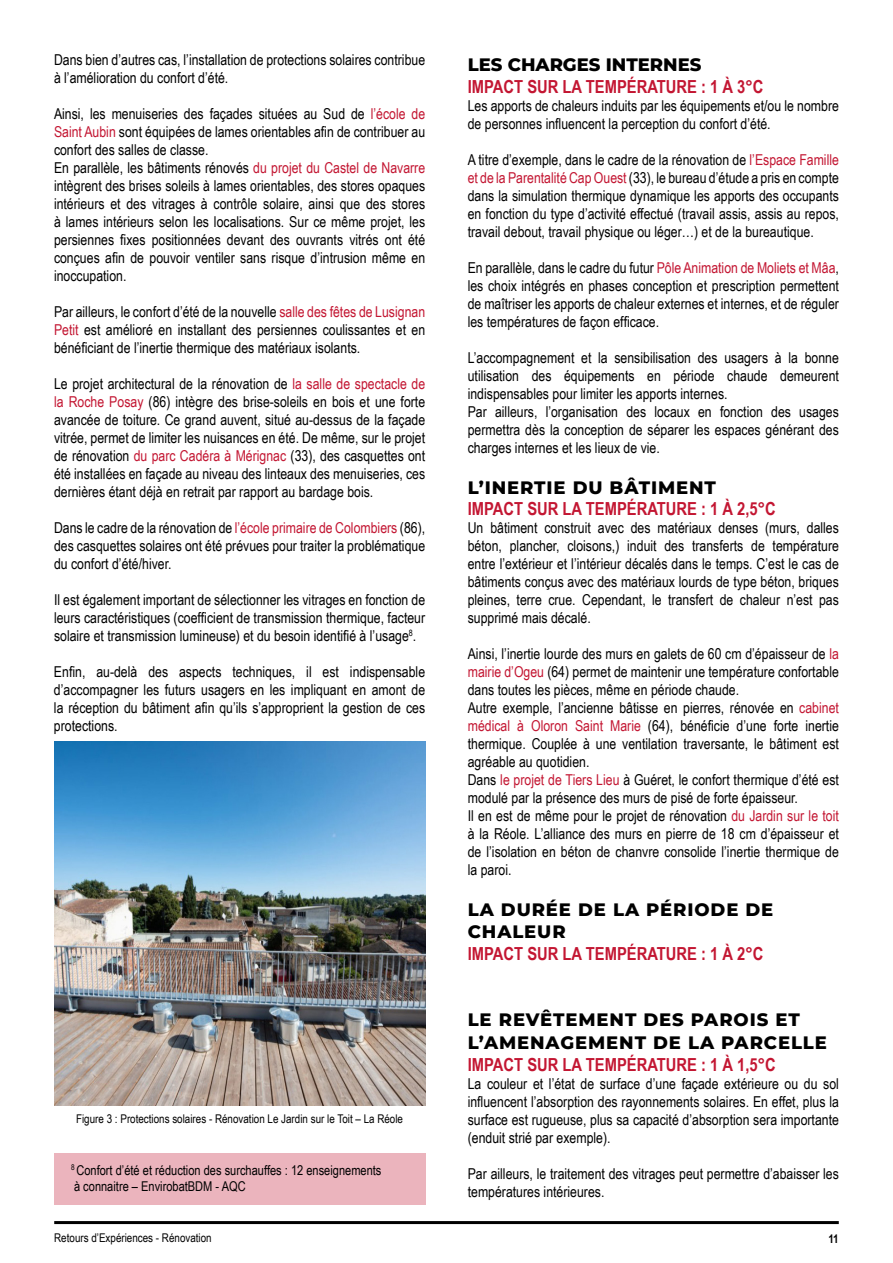
<style>
.page{position:relative;width:893px;height:1263px;background:#fff}
.page>*{position:absolute;margin:0;border:0;box-sizing:border-box;transform-origin:0 0}
.t1{font:700 18px "Arial Narrow";color:#c31632}
.t2{font:100 18px/22.5px "Montserrat";letter-spacing:.05em;color:#000}
.t3{font:100 18px "Montserrat";color:#000}
.t4{font:15px/18px "Arial Narrow";color:#000;text-align:justify}
.t5{font:13.5px/16.2px "Arial Narrow";color:#000}
.t6{font:12px "Arial Narrow";color:#000}
.t7{font:700 12px "Arial Narrow";color:#000}
.s1{color:#c31632}
</style>
<div class="page">
<hr style="left:54px;top:1221px;width:785px;height:3px;background:#000">
<div style="left:54px;top:1154px;width:371px;height:51px;background:#ebb4bd"></div>
<img style="left:54px;top:741px;width:371px;height:365px">
<p class="t4" style="left:54px;top:50px;width:373px">Dans bien d’autres cas, l’installation de protections solaires contribue à l’amélioration du confort d’été.</p>
<p class="t4" style="left:54px;top:104px;width:373px;text-align:left">Ainsi, les menuiseries des façades situées au Sud de <span class="s1">l’école de Saint Aubin</span> sont équipées de lames orientables afin de contribuer au confort des salles de classe.<br>En parallèle, les bâtiments rénovés <span class="s1">du projet du Castel de Navarre </span>intègrent des brises soleils à lames orientables, des stores opaques intérieurs et des vitrages à contrôle solaire, ainsi que des stores à lames intérieurs selon les localisations. Sur ce même projet, les persiennes fixes positionnées devant des ouvrants vitrés ont été conçues afin de pouvoir ventiler sans risque d’intrusion même en inoccupation.</p>
<p class="t4" style="left:54px;top:302px;width:373px">Par ailleurs, le confort d’été de la nouvelle <span class="s1">salle des fêtes de Lusignan Petit</span> est amélioré en installant des persiennes coulissantes et en bénéficiant de l’inertie thermique des matériaux isolants.</p>
<p class="t4" style="left:54px;top:374px;width:373px">Le projet architectural de la rénovation de <span class="s1">la salle de spectacle de la Roche Posay</span> (86) intègre des brise-soleils en bois et une forte avancée de toiture. Ce grand auvent, situé au-dessus de la façade vitrée, permet de limiter les nuisances en été. De même, sur le projet de rénovation <span class="s1">du parc Cadéra à Mérignac</span> (33), des casquettes ont été installées en façade au niveau des linteaux des menuiseries, ces dernières étant déjà en retrait par rapport au bardage bois.</p>
<p class="t4" style="left:54px;top:518px;width:373px">Dans le cadre de la rénovation de <span class="s1">l’école primaire de Colombiers</span> (86), des casquettes solaires ont été prévues pour traiter la problématique du confort d’été/hiver.</p>
<p class="t4" style="left:54px;top:590px;width:373px">Il est également important de sélectionner les vitrages en fonction de leurs caractéristiques (coefficient de transmission thermique, facteur solaire et transmission lumineuse) et du besoin identifié à l’usage<sup>8</sup>.</p>
<p class="t4" style="left:54px;top:662px;width:373px">Enfin, au-delà des aspects techniques, il est indispensable d’accompagner les futurs usagers en les impliquant en amont de la réception du bâtiment afin qu’ils s’approprient la gestion de ces protections.</p>
<p class="t6" style="left:76px;top:1109px;width:328px">Figure 3 : Protections solaires - Rénovation Le Jardin sur le Toit – La Réole</p>
<p class="t5" style="left:71px;top:1161px;width:312px"><sup>8</sup> Confort d’été et réduction des surchauffes : 12 enseignements à connaitre – EnvirobatBDM - AQC</p>
<p class="t3" style="left:468px;top:53px;width:235px">LES CHARGES INTERNES</p>
<p class="t1" style="left:468px;top:73px;width:297px">IMPACT SUR LA TEMPÉRATURE : 1 À 3°C</p>
<p class="t4" style="left:468px;top:96px;width:373px">Les apports de chaleurs induits par les équipements et/ou le nombre de personnes influencent la perception du confort d’été.</p>
<p class="t4" style="left:468px;top:150px;width:373px">A titre d’exemple, dans le cadre de la rénovation de <span class="s1">l’Espace Famille et de la Parentalité Cap Ouest</span> (33), le bureau d’étude a pris en compte dans la simulation thermique dynamique les apports des occupants en fonction du type d’activité effectué (travail assis, assis au repos, travail debout, travail physique ou léger…) et de la bureautique.</p>
<p class="t4" style="left:468px;top:258px;width:373px">En parallèle, dans le cadre du futur <span class="s1">Pôle Animation de Moliets et Mâa</span>, les choix intégrés en phases conception et prescription permettent de maîtriser les apports de chaleur externes et internes, et de réguler les températures de façon efficace.</p>
<p class="t4" style="left:468px;top:348px;width:373px;text-align:left">L’accompagnement et la sensibilisation des usagers à la bonne utilisation des équipements en période chaude demeurent indispensables pour limiter les apports internes.<br>Par ailleurs, l’organisation des locaux en fonction des usages permettra dès la conception de séparer les espaces générant des charges internes et les lieux de vie.</p>
<p class="t2" style="left:468px;top:475px;width:250px">L’INERTIE DU BÂTIMENT</p>
<p class="t1" style="left:468px;top:495px;width:309px">IMPACT SUR LA TEMPÉRATURE : 1 À 2,5°C</p>
<p class="t4" style="left:468px;top:518px;width:373px">Un bâtiment construit avec des matériaux denses (murs, dalles béton, plancher, cloisons,) induit des transferts de température entre l’extérieur et l’intérieur décalés dans le temps. C’est le cas de bâtiments conçus avec des matériaux lourds de type béton, briques pleines, terre crue. Cependant, le transfert de chaleur n’est pas supprimé mais décalé.</p>
<p class="t4" style="left:468px;top:644px;width:373px;text-align:left">Ainsi, l’inertie lourde des murs en galets de 60 cm d’épaisseur de <span class="s1">la mairie d’Ogeu</span> (64) permet de maintenir une température confortable dans toutes les pièces, même en période chaude.<br>Autre exemple, l’ancienne bâtisse en pierres, rénovée en <span class="s1">cabinet médical à Oloron Saint Marie</span> (64), bénéficie d’une forte inertie thermique. Couplée à une ventilation traversante, le bâtiment est agréable au quotidien.<br>Dans <span class="s1">le projet de Tiers Lieu</span> à Guéret, le confort thermique d’été est modulé par la présence des murs de pisé de forte épaisseur.<br>Il en est de même pour le projet de rénovation <span class="s1">du Jardin sur le toit </span>à la Réole. L’alliance des murs en pierre de 18 cm d’épaisseur et de l’isolation en béton de chanvre consolide l’inertie thermique de la paroi.</p>
<p class="t2" style="left:468px;top:898px;width:307px">LA DURÉE DE LA PÉRIODE DE<br>CHALEUR</p>
<p class="t1" style="left:468px;top:940px;width:297px">IMPACT SUR LA TEMPÉRATURE : 1 À 2°C</p>
<p class="t2" style="left:468px;top:1008px;width:361px">LE REVÊTEMENT DES PAROIS ET<br>L’AMENAGEMENT DE LA PARCELLE</p>
<p class="t1" style="left:468px;top:1050px;width:309px">IMPACT SUR LA TEMPÉRATURE : 1 À 1,5°C</p>
<p class="t4" style="left:468px;top:1074px;width:373px">La couleur et l’état de surface d’une façade extérieure ou du sol influencent l’absorption des rayonnements solaires. En effet, plus la surface est rugueuse, plus sa capacité d’absorption sera importante (enduit strié par exemple).</p>
<p class="t4" style="left:468px;top:1164px;width:373px">Par ailleurs, le traitement des vitrages peut permettre d’abaisser les températures intérieures.</p>
<p class="t6" style="left:54px;top:1229px;width:159px">Retours d’Expériences - Rénovation</p>
<p class="t7" style="left:828px;top:1229px;width:12px">11</p>
</div>
